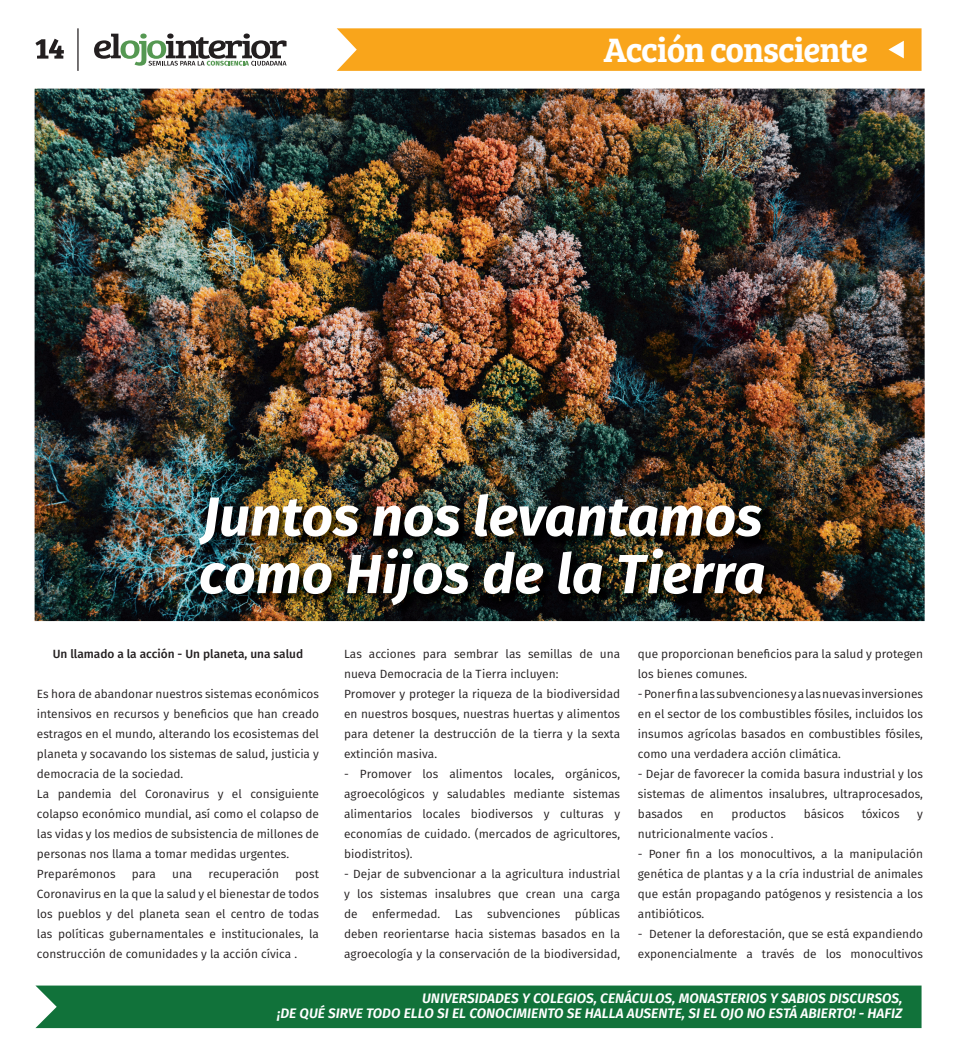
<style>
.page{position:relative;width:957px;height:1049px;background:#fff}
.page>*{position:absolute;margin:0;border:0;box-sizing:border-box;transform-origin:0 0}
.t1{font:italic 700 55px/57.5px "Fira Sans";color:#fff}
.t2{font:600 35px "Bree Serif";letter-spacing:-.025em;color:#fff}
.t3{font:italic 600 13.75px/15px "Fira Sans";color:#fff;text-align:right}
.t4{font:11.88px/20px "Fira Sans";color:#231f20;text-align:justify}
.t5{font:500 11.88px "Fira Sans";color:#231f20}
</style>
<div class="page">
<svg style="left:94px;top:34px;width:192px;height:32px"></svg>
<hr style="left:77px;top:28px;width:2px;height:43px;background:#231f20">
<div style="left:35px;top:985px;width:886px;height:43px;background:#11723a"></div>
<svg style="left:337px;top:28px;width:584px;height:43px"></svg>
<img style="left:35px;top:89px;width:889px;height:532px">
<img style="left:197px;top:493px;width:578px;height:123px">
<svg style="left:35px;top:39px;width:29px;height:20px"></svg>
<h2 class="t2" style="left:603px;top:23px;width:266px">Acción consciente</h2>
<h1 class="t1" style="left:199px;top:488px;width:568px">Juntos nos levantamos como Hijos de la Tierra</h1>
<p class="t5" style="left:53px;top:645px;width:252px">Un llamado a la acción - Un planeta, una salud</p>
<p class="t4" style="left:37px;top:684px;width:283px;text-align:left">Es hora de abandonar nuestros sistemas económicos intensivos en recursos y beneficios que han creado estragos en el mundo, alterando los ecosistemas del planeta y socavando los sistemas de salud, justicia y democracia de la sociedad.<br>La pandemia del Coronavirus y el consiguiente colapso económico mundial, así como el colapso de las vidas y los medios de subsistencia de millones de personas nos llama a tomar medidas urgentes.<br>Preparémonos</p>
<p class="t4" style="left:132px;top:864px;width:26px">para</p>
<p class="t4" style="left:172px;top:864px;width:22px">una</p>
<p class="t4" style="left:209px;top:864px;width:72px">recuperación</p>
<p class="t4" style="left:37px;top:864px;width:283px;text-indent:258px">post Coronavirus en la que la salud y el bienestar de todos los pueblos y del planeta sean el centro de todas las políticas gubernamentales e institucionales, la construcción de comunidades y la acción cívica .</p>
<p class="t4" style="left:344px;top:644px;width:278px;text-align:left">Las acciones para sembrar las semillas de una nueva Democracia de la Tierra incluyen:<br>Promover y proteger la riqueza de la biodiversidad en nuestros bosques, nuestras huertas y alimentos para detener la destrucción de la tierra y la sexta extinción masiva.</p>
<p class="t4" style="left:344px;top:764px;width:277px">- Promover los alimentos locales, orgánicos, agroecológicos y saludables mediante sistemas alimentarios locales biodiversos y culturas y economías de cuidado. (mercados de agricultores, biodistritos).</p>
<p class="t4" style="left:344px;top:864px;width:277px">- Dejar de subvencionar a la agricultura industrial y los sistemas insalubres que crean una carga de enfermedad. Las subvenciones públicas deben reorientarse hacia sistemas basados en la agroecología y la conservación de la biodiversidad,</p>
<p class="t4" style="left:638px;top:644px;width:287px">que proporcionan beneficios para la salud y protegen los bienes comunes.</p>
<p class="t4" style="left:638px;top:684px;width:286px">- Poner fin a las subvenciones y a las nuevas inversiones en el sector de los combustibles fósiles, incluidos los insumos agrícolas basados en combustibles fósiles, como una verdadera acción climática.</p>
<p class="t4" style="left:638px;top:764px;width:287px">- Dejar de favorecer la comida basura industrial y los sistemas de alimentos insalubres, ultraprocesados, basados</p>
<p class="t4" style="left:700px;top:803px;width:15px">en</p>
<p class="t4" style="left:731px;top:803px;width:56px">productos</p>
<p class="t4" style="left:804px;top:803px;width:42px">básicos</p>
<p class="t4" style="left:862px;top:803px;width:39px">tóxicos</p>
<p class="t4" style="left:917px;top:803px;width:7px">y</p>
<p class="t4" style="left:638px;top:823px;width:137px">nutricionalmente vacíos .</p>
<p class="t4" style="left:638px;top:843px;width:286px">- Poner fin a los monocultivos, a la manipulación genética de plantas y a la cría industrial de animales que están propagando patógenos y resistencia a los antibióticos.</p>
<p class="t4" style="left:638px;top:923px;width:286px">- Detener la deforestación, que se está expandiendo exponencialmente a través de los monocultivos</p>
<p class="t3" style="left:277px;top:990px;width:626px">UNIVERSIDADES Y COLEGIOS, CENÁCULOS, MONASTERIOS Y SABIOS DISCURSOS,<br>¡DE QUÉ SIRVE TODO ELLO SI EL CONOCIMIENTO SE HALLA AUSENTE, SI EL OJO NO ESTÁ ABIERTO! - HAFIZ</p>
</div>
